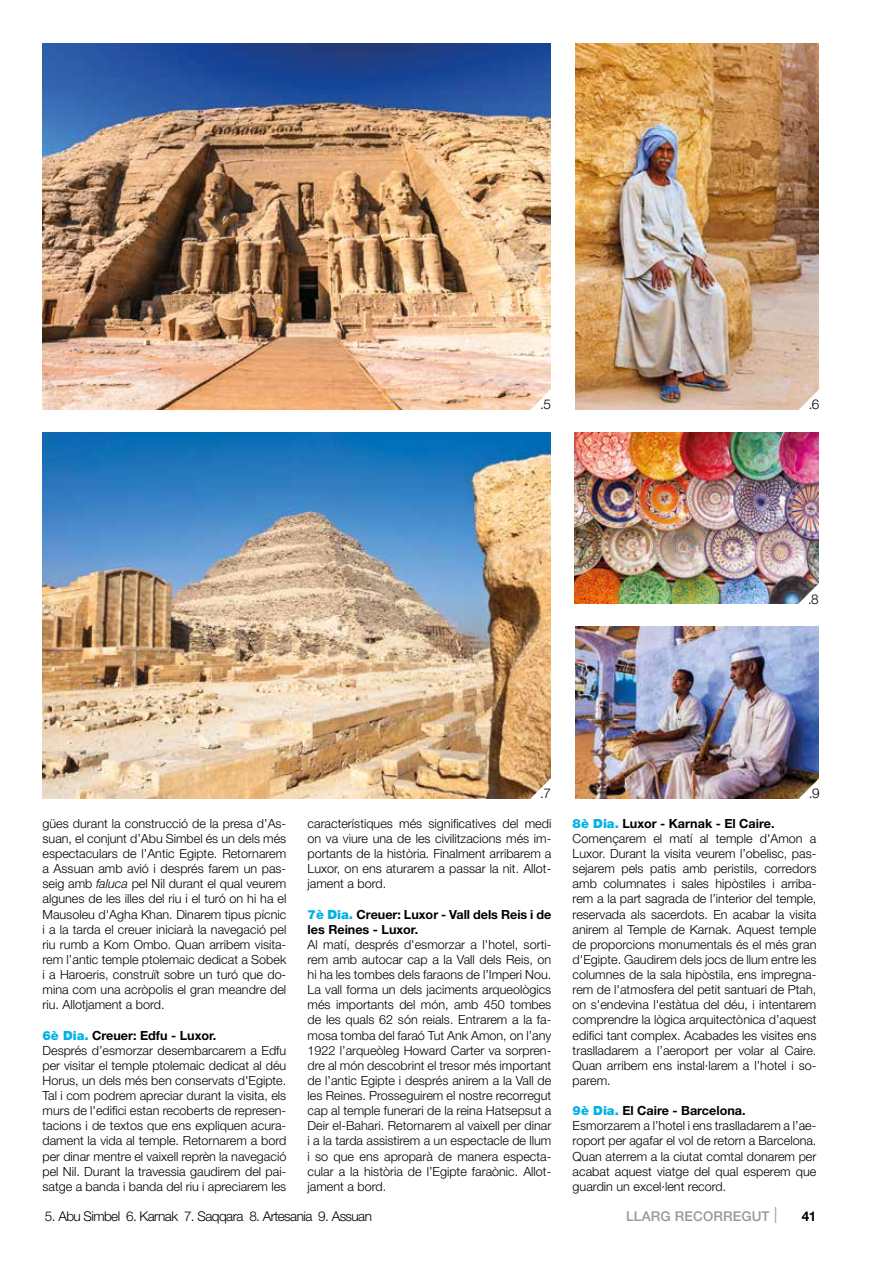
<style>
.page{position:relative;width:893px;height:1263px;background:#fff}
.page>*{position:absolute;margin:0;border:0;box-sizing:border-box;transform-origin:0 0}
.t1{font:300 13.5px "Helvetica Neue LT Std";letter-spacing:-.04em;color:#000}
.t2{font:500 13.5px "Helvetica Neue LT Std";letter-spacing:.01em;color:#98989a}
.t3{font:300 12.6px/15.1px "Helvetica Neue LT Std";color:#000;text-align:justify}
.t4{font:700 12.6px/15.1px "Helvetica Neue LT Std";color:#000}
.s1{font-style:italic}
.s2{font-weight:900;color:#00b2e3}
.s3{font-weight:700}
.s4{font-weight:100;font-size:22.5px}
.s5{font-weight:700;color:#000}
</style>
<div class="page">
<img style="left:575px;top:43px;width:244px;height:366px">
<img style="left:43px;top:43px;width:508px;height:366px">
<img style="left:43px;top:432px;width:508px;height:366px">
<img style="left:574px;top:432px;width:244px;height:172px">
<img style="left:575px;top:627px;width:244px;height:171px">
<svg style="left:797px;top:581px;width:22px;height:23px"></svg>
<svg style="left:798px;top:776px;width:21px;height:23px"></svg>
<svg style="left:798px;top:387px;width:21px;height:23px"></svg>
<svg style="left:530px;top:387px;width:21px;height:23px"></svg>
<svg style="left:530px;top:776px;width:21px;height:23px"></svg>
<p class="t1" style="left:540px;top:396px;width:12px">.5</p>
<p class="t1" style="left:809px;top:396px;width:12px">.6</p>
<p class="t1" style="left:808px;top:591px;width:12px">.8</p>
<p class="t3" style="left:43px;top:815px;width:245px">gües durant la construcció de la presa d’As&shy;suan, el conjunt d’Abu Simbel és un dels més espectaculars de l’Antic Egipte. Retornarem a Assuan amb avió i després farem un pas&shy;seig amb <span class="s1">faluca</span> pel Nil durant el qual veurem algunes de les illes del riu i el turó on hi ha el Mausoleu d'Agha Khan. Dinarem tipus pícnic i a la tarda el creuer iniciarà la navegació pel riu rumb a Kom Ombo. Quan arribem visita&shy;rem l’antic temple ptolemaic dedicat a Sobek i a Haroeris, construït sobre un turó que do&shy;mina com una acròpolis el gran meandre del riu. Allotjament a bord.</p>
<p class="t3" style="left:43px;top:1027px;width:245px;text-align:left"><span class="s2">6è Dia.</span> <span class="s3">Creuer: Edfu - Luxor.<br></span>Després d’esmorzar desembarcarem a Edfu per visitar el temple ptolemaic dedicat al déu Horus, un dels més ben conservats d'Egipte.<br>Tal i com podrem apreciar durant la visita, els murs de l'edifici estan recoberts de represen&shy;tacions i de textos que ens expliquen acura&shy;dament la vida al temple. Retornarem a bord per dinar mentre el vaixell reprèn la navegació pel Nil. Durant la travessia gaudirem del pai&shy;satge a banda i banda del riu i apreciarem les</p>
<p class="t1" style="left:540px;top:785px;width:12px">.7</p>
<p class="t3" style="left:308px;top:815px;width:245px">característiques més significatives del medi on va viure una de les civilitzacions més im&shy;portants de la història. Finalment arribarem a Luxor, on ens aturarem a passar la nit. Allot&shy;jament a bord.</p>
<p class="t4" style="left:308px;top:906px;width:245px"><span class="s2">7è Dia.</span> Creuer: Luxor - Vall dels Reis i de les Reines - Luxor.</p>
<p class="t3" style="left:308px;top:936px;width:245px">Al matí, després d'esmorzar a l'hotel, sorti&shy;rem amb autocar cap a la Vall dels Reis, on hi ha les tombes dels faraons de l’Imperi Nou.<br>La vall forma un dels jaciments arqueològics més importants del món, amb 450 tombes de les quals 62 són reials. Entrarem a la fa&shy;mosa tomba del faraó Tut Ank Amon, on l’any 1922 l’arqueòleg Howard Carter va sorpren&shy;dre al món descobrint el tresor més important de l’antic Egipte i després anirem a la Vall de les Reines. Prosseguirem el nostre recorregut cap al temple funerari de la reina Hatsepsut a Deir el-Bahari. Retornarem al vaixell per dinar i a la tarda assistirem a un espectacle de llum i so que ens aproparà de manera especta&shy;cular a la història de l’Egipte faraònic. Allot&shy;jament a bord.</p>
<p class="t1" style="left:45px;top:1208px;width:328px">5. Abu Simbel 6. Karnak 7. Saqqara 8. Artesania 9. Assuan</p>
<p class="t1" style="left:809px;top:785px;width:12px">.9</p>
<p class="t3" style="left:573px;top:815px;width:245px;text-align:left"><span class="s2">8è Dia.</span> <span class="s3">Luxor - Karnak - El Caire.<br></span>Començarem el matí al temple d'Amon a Luxor. Durant la visita veurem l’obelisc, pas&shy;sejarem pels patis amb peristils, corredors amb columnates i sales hipòstiles i arriba&shy;rem a la part sagrada de l’interior del temple, reservada als sacerdots. En acabar la visita anirem al Temple de Karnak. Aquest temple de proporcions monumentals és el més gran d'Egipte. Gaudirem dels jocs de llum entre les columnes de la sala hipòstila, ens impregna&shy;rem de l'atmosfera del petit santuari de Ptah, on s'endevina l'estàtua del déu, i intentarem comprendre la lògica arquitectònica d’aquest edifici tant complex. Acabades les visites ens traslladarem a l’aeroport per volar al Caire.<br>Quan arribem ens instal·larem a l’hotel i so&shy;parem.</p>
<p class="t3" style="left:573px;top:1103px;width:245px;text-align:left"><span class="s2">9è Dia.</span> <span class="s3">El Caire - Barcelona.<br></span>Esmorzarem a l’hotel i ens traslladarem a l’ae&shy;roport per agafar el vol de retorn a Barcelona.<br>Quan aterrem a la ciutat comtal donarem per acabat aquest viatge del qual esperem que guardin un excel·lent record.</p>
<p class="t2" style="left:626px;top:1208px;width:192px">LLARG RECORREGUT <span class="s4">I</span> <span class="s5">41</span></p>
</div>
